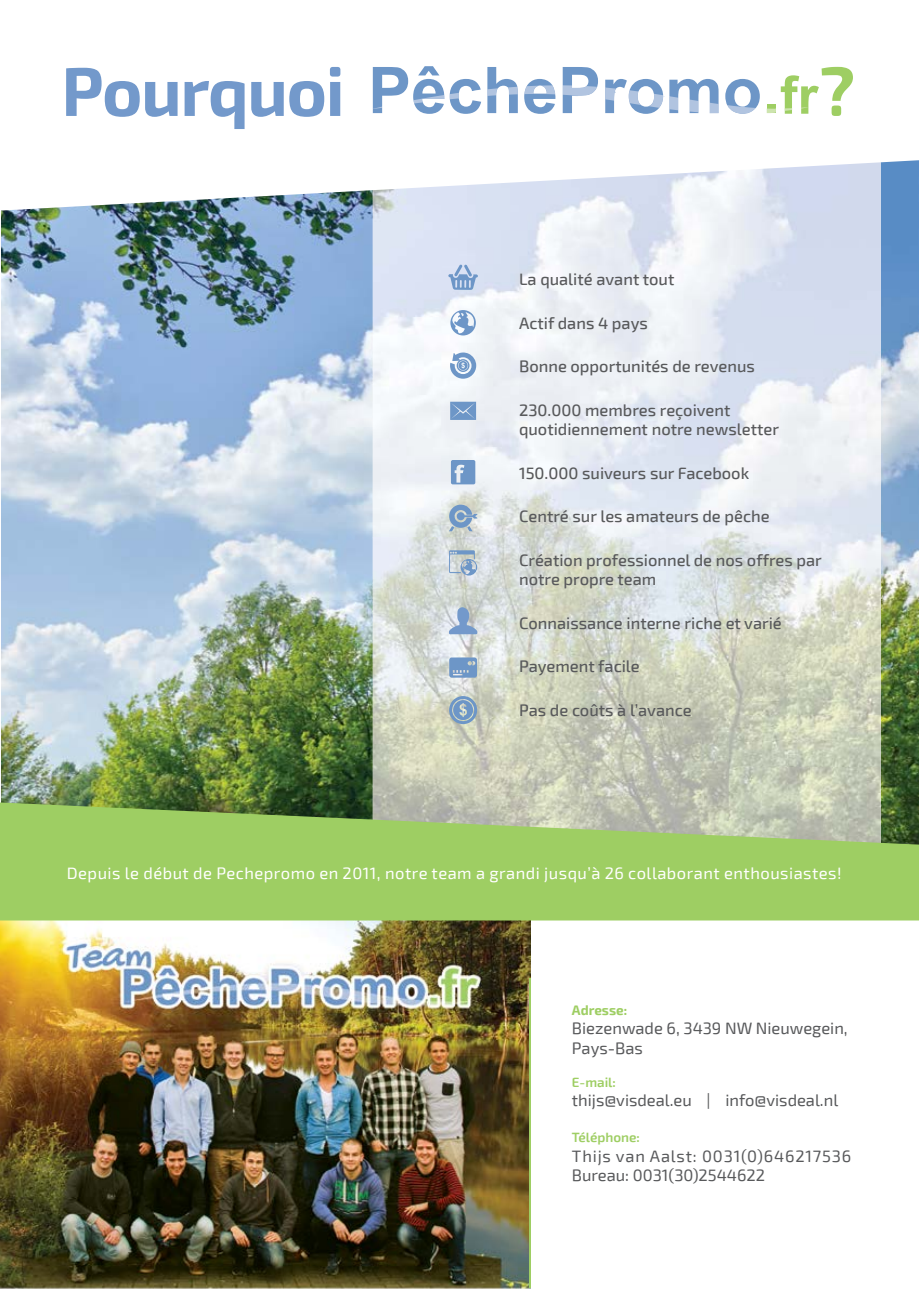
<style>
.page{position:relative;width:919px;height:1289px;background:#fff}
.page>*{position:absolute;margin:0;border:0;box-sizing:border-box;transform-origin:0 0}
.t1{font:700 68.85px "Exo 2";letter-spacing:-.02em;color:#7399cb}
.t2{font:700 68.85px "Exo 2";color:#9ece63}
.t3{font:500 16.5px/19.5px "Exo 2";color:#58595b}
.t4{font:16.5px "Exo 2";letter-spacing:.03em;color:#fff}
.t5{font:16.5px/19.5px "Exo 2";color:#58595b}
.t6{font:16.5px/19.5px "Exo 2";letter-spacing:.05em;color:#58595b}
.t7{font:600 13.5px "Exo 2";color:#9ece63}
.t8{font:700 13.5px "Exo 2";color:#9ece63}
</style>
<div class="page">
<img style="left:1px;top:160px;width:917px;height:640px">
<svg style="left:373px;top:160px;width:507px;height:11px"></svg>
<img style="left:373px;top:171px;width:354px;height:629px">
<img style="left:727px;top:162px;width:153px;height:638px">
<img style="left:0;top:920px;width:530px;height:368px">
<hr style="left:529px;top:977px;width:1px;height:310px;background:#9ece63">
<svg style="left:0;top:800px;width:918px;height:120px;background:#9ec66b"></svg>
<svg style="left:450px;top:402px;width:26px;height:18px"></svg>
<svg style="left:451px;top:460px;width:24px;height:24px"></svg>
<svg style="left:449px;top:504px;width:28px;height:27px"></svg>
<svg style="left:449px;top:550px;width:28px;height:25px"></svg>
<svg style="left:449px;top:657px;width:28px;height:20px"></svg>
<svg style="left:449px;top:696px;width:28px;height:28px"></svg>
<svg style="left:449px;top:607px;width:28px;height:27px"></svg>
<svg style="left:450px;top:310px;width:26px;height:25px"></svg>
<svg style="left:450px;top:352px;width:26px;height:27px"></svg>
<svg style="left:372px;top:66px;width:446px;height:48px"></svg>
<svg style="left:448px;top:264px;width:30px;height:26px"></svg>
<h1 class="t1" style="left:61px;top:51px;width:285px">Pourquoi</h1>
<h1 class="t2" style="left:819px;top:51px;width:37px">?</h1>
<p class="t3" style="left:519px;top:270px;width:157px">La qualité avant tout</p>
<p class="t3" style="left:519px;top:313px;width:130px">Actif dans 4 pays</p>
<p class="t3" style="left:519px;top:357px;width:237px">Bonne opportunités de revenus</p>
<p class="t3" style="left:519px;top:400px;width:261px">230.000 membres reçoivent quotidiennement notre newsletter</p>
<p class="t3" style="left:519px;top:463px;width:231px">150.000 suiveurs sur Facebook</p>
<p class="t3" style="left:519px;top:507px;width:252px">Centré sur les amateurs de pêche</p>
<p class="t3" style="left:519px;top:550px;width:304px">Création professionnel de nos offres par notre propre team</p>
<p class="t3" style="left:519px;top:613px;width:264px">Connaissance interne riche et varié</p>
<p class="t3" style="left:519px;top:657px;width:122px">Payement facile</p>
<p class="t3" style="left:519px;top:700px;width:174px">Pas de coûts à l’avance</p>
<p class="t4" style="left:67px;top:863px;width:776px">Depuis le début de Pechepromo en 2011, notre team a grandi jusqu’à 26 collaborant enthousiastes!</p>
<p class="t8" style="left:572px;top:1001px;width:57px">Adresse:</p>
<p class="t5" style="left:572px;top:1018px;width:277px">Biezenwade 6, 3439 NW Nieuwegein,<br>Pays-Bas</p>
<p class="t7" style="left:572px;top:1073px;width:45px">E-mail:</p>
<p class="t5" style="left:572px;top:1090px;width:268px">thijs@visdeal.eu | info@visdeal.nl</p>
<p class="t7" style="left:572px;top:1129px;width:70px">Téléphone:</p>
<p class="t6" style="left:572px;top:1146px;width:281px">Thijs van Aalst: 0031(0)646217536<br>Bureau: 0031(30)2544622</p>
</div>
